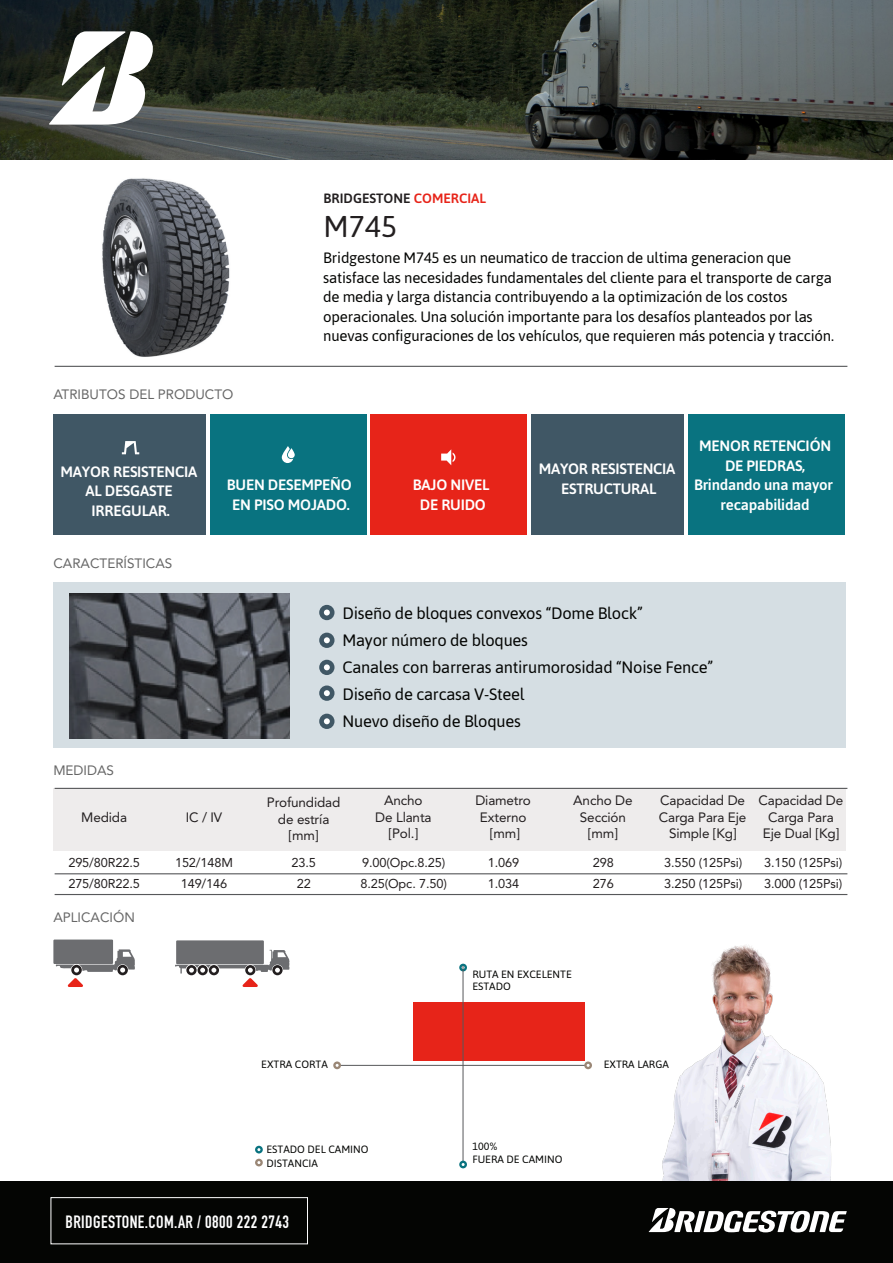
<style>
.page{position:relative;width:893px;height:1263px;background:#fff}
.page>*{position:absolute;margin:0;border:0;box-sizing:border-box;transform-origin:0 0}
.t1{font:30px "Asap";color:#231f20}
.t2{font:17.55px "DIN Engschrift";letter-spacing:.025em;color:#fff}
.t3{font:16.5px/27px "Asap";letter-spacing:-.015em;color:#040503}
.t4{font:15px/19.5px "Asap";letter-spacing:-.015em;color:#040503}
.t5{font:500 15px/19.5px "Asap";letter-spacing:-.015em;color:#fff;text-align:center}
.t6{font:13.5px/16.5px "Avenir";letter-spacing:-.01em;color:#231f20;text-align:center}
.t7{font:13.5px "Avenir";color:#666}
.t8{font:500 13.5px "Asap";color:#231f20}
.t9{font:12.75px/21px "Avenir";letter-spacing:-.01em;color:#231f20}
.t10{font:10.65px/12.8px "Asap";color:#040503}
.s1{color:#e72419}
</style>
<div class="page">
<img style="left:0;top:0;width:893px;height:160px">
<img style="left:662px;top:945px;width:170px;height:236px">
<div style="left:53px;top:414px;width:153px;height:121px;background:#405765"></div>
<div style="left:370px;top:414px;width:156px;height:121px;background:#e72419"></div>
<div style="left:0;top:1181px;width:893px;height:82px;background:#040503"></div>
<svg style="left:49px;top:31px;width:107px;height:94px"></svg>
<div style="left:51px;top:1197px;width:257px;height:47px;border:1px solid #fff"></div>
<svg style="left:649px;top:1208px;width:198px;height:24px"></svg>
<hr style="left:55px;top:366px;width:792px;height:1px;background:#57585a">
<div style="left:531px;top:414px;width:152px;height:121px;background:#405765"></div>
<div style="left:54px;top:582px;width:792px;height:166px;background:#d5dee3"></div>
<div style="left:211px;top:414px;width:156px;height:121px;background:#097380"></div>
<div style="left:689px;top:414px;width:156px;height:121px;background:#097380"></div>
<div style="left:319px;top:605px;width:15px;height:15px;background:#405765;border-radius:50%"></div>
<svg style="left:324px;top:609px;width:6px;height:6px"></svg>
<div style="left:319px;top:633px;width:15px;height:15px;background:#405765;border-radius:50%"></div>
<svg style="left:324px;top:637px;width:6px;height:6px"></svg>
<div style="left:319px;top:685px;width:15px;height:16px;background:#405765;border-radius:50%"></div>
<svg style="left:324px;top:690px;width:6px;height:6px"></svg>
<div style="left:319px;top:714px;width:15px;height:15px;background:#405765;border-radius:50%"></div>
<svg style="left:324px;top:718px;width:6px;height:6px"></svg>
<div style="left:319px;top:660px;width:15px;height:15px;background:#405765;border-radius:50%"></div>
<svg style="left:324px;top:664px;width:6px;height:6px"></svg>
<img style="left:69px;top:594px;width:220px;height:144px">
<svg style="left:122px;top:441px;width:17px;height:13px"></svg>
<svg style="left:255px;top:1146px;width:8px;height:7px"></svg>
<svg style="left:255px;top:1159px;width:8px;height:7px"></svg>
<svg style="left:459px;top:964px;width:8px;height:7px"></svg>
<hr style="left:337px;top:1065px;width:252px;height:1px;background:#57585a">
<div style="left:414px;top:1001px;width:171px;height:59px;background:#e72419"></div>
<hr style="left:463px;top:966px;width:1px;height:199px;background:#57585a">
<svg style="left:459px;top:1160px;width:8px;height:8px"></svg>
<svg style="left:333px;top:1061px;width:8px;height:8px"></svg>
<svg style="left:584px;top:1061px;width:8px;height:8px"></svg>
<svg style="left:282px;top:446px;width:11px;height:17px"></svg>
<svg style="left:441px;top:449px;width:14px;height:16px"></svg>
<div style="left:54px;top:788px;width:792px;height:62px;background:#eeecec"></div>
<hr style="left:55px;top:788px;width:792px;height:1px;background:#57585a">
<hr style="left:55px;top:873px;width:792px;height:1px;background:#57585a">
<hr style="left:55px;top:894px;width:792px;height:1px;background:#57585a">
<svg style="left:53px;top:939px;width:82px;height:48px"></svg>
<svg style="left:175px;top:940px;width:114px;height:47px"></svg>
<img style="left:102px;top:178px;width:128px;height:179px">
<p class="t7" style="left:53px;top:386px;width:182px">ATRIBUTOS DEL PRODUCTO</p>
<p class="t8" style="left:324px;top:189px;width:164px">BRIDGESTONE <span class="s1">COMERCIAL</span></p>
<h1 class="t1" style="left:324px;top:206px;width:75px">M745</h1>
<p class="t4" style="left:323px;top:248px;width:512px">Bridgestone M745 es un neumatico de traccion de ultima generacion que satisface las necesidades fundamentales del cliente para el transporte de carga de media y larga distancia contribuyendo a la optimización de los costos operacionales. Una solución importante para los desafíos planteados por las nuevas configuraciones de los vehículos, que requieren más potencia y tracción.</p>
<p class="t5" style="left:61px;top:461px;width:138px">MAYOR RESISTENCIA<br>AL DESGASTE<br>IRREGULAR.</p>
<p class="t5" style="left:539px;top:459px;width:138px">MAYOR RESISTENCIA<br>ESTRUCTURAL</p>
<p class="t5" style="left:227px;top:474px;width:126px">BUEN DESEMPEÑO<br>EN PISO MOJADO.</p>
<p class="t5" style="left:413px;top:474px;width:78px">BAJO NIVEL<br>DE RUIDO</p>
<p class="t7" style="left:53px;top:555px;width:121px">CARACTERÍSTICAS</p>
<p class="t5" style="left:694px;top:436px;width:140px">MENOR RETENCIÓN<br>DE PIEDRAS,<br>Brindando una mayor recapabilidad</p>
<p class="t7" style="left:53px;top:762px;width:62px">MEDIDAS</p>
<p class="t6" style="left:81px;top:809px;width:47px">Medida</p>
<p class="t6" style="left:186px;top:809px;width:38px">IC / IV</p>
<p class="t3" style="left:343px;top:599px;width:372px">Diseño de bloques convexos “Dome Block”<br>Mayor número de bloques<br>Canales con barreras antirumorosidad “Noise Fence” Diseño de carcasa V-Steel<br>Nuevo diseño de Bloques</p>
<p class="t6" style="left:267px;top:794px;width:75px">Profundidad de estría [mm]</p>
<p class="t6" style="left:375px;top:792px;width:58px">Ancho<br>De Llanta [Pol.]</p>
<p class="t6" style="left:475px;top:792px;width:57px">Diametro<br>Externo [mm]</p>
<p class="t6" style="left:573px;top:792px;width:61px">Ancho De<br>Sección [mm]</p>
<p class="t6" style="left:659px;top:792px;width:89px">Capacidad De<br>Carga Para Eje<br>Simple [Kg]</p>
<p class="t6" style="left:758px;top:792px;width:86px">Capacidad De<br>Carga Para<br>Eje Dual [Kg]</p>
<p class="t9" style="left:68px;top:852px;width:73px">295/80R22.5<br>275/80R22.5</p>
<p class="t9" style="left:175px;top:852px;width:59px;text-align:center">152/148M<br>149/146</p>
<p class="t9" style="left:292px;top:852px;width:26px;text-align:center">23.5<br>22</p>
<p class="t9" style="left:360px;top:852px;width:88px">9.00(Opc.8.25)<br>8.25(Opc. 7.50)</p>
<p class="t9" style="left:488px;top:852px;width:33px">1.069<br>1.034</p>
<p class="t9" style="left:593px;top:852px;width:23px">298<br>276</p>
<p class="t9" style="left:664px;top:852px;width:80px">3.550 (125Psi)<br>3.250 (125Psi)</p>
<p class="t9" style="left:764px;top:852px;width:80px">3.150 (125Psi)<br>3.000 (125Psi)</p>
<p class="t7" style="left:53px;top:909px;width:83px">APLICACIÓN</p>
<p class="t10" style="left:472px;top:967px;width:101px">RUTA EN EXCELENTE<br>ESTADO</p>
<p class="t10" style="left:261px;top:1057px;width:68px">EXTRA CORTA</p>
<p class="t10" style="left:604px;top:1057px;width:67px">EXTRA LARGA</p>
<p class="t10" style="left:266px;top:1142px;width:104px;line-height:13.5px">ESTADO DEL CAMINO<br>DISTANCIA</p>
<p class="t10" style="left:472px;top:1140px;width:92px">100%<br>FUERA DE CAMINO</p>
<p class="t2" style="left:65px;top:1212px;width:225px">BRIDGESTONE.COM.AR / 0800 222 2743</p>
</div>
